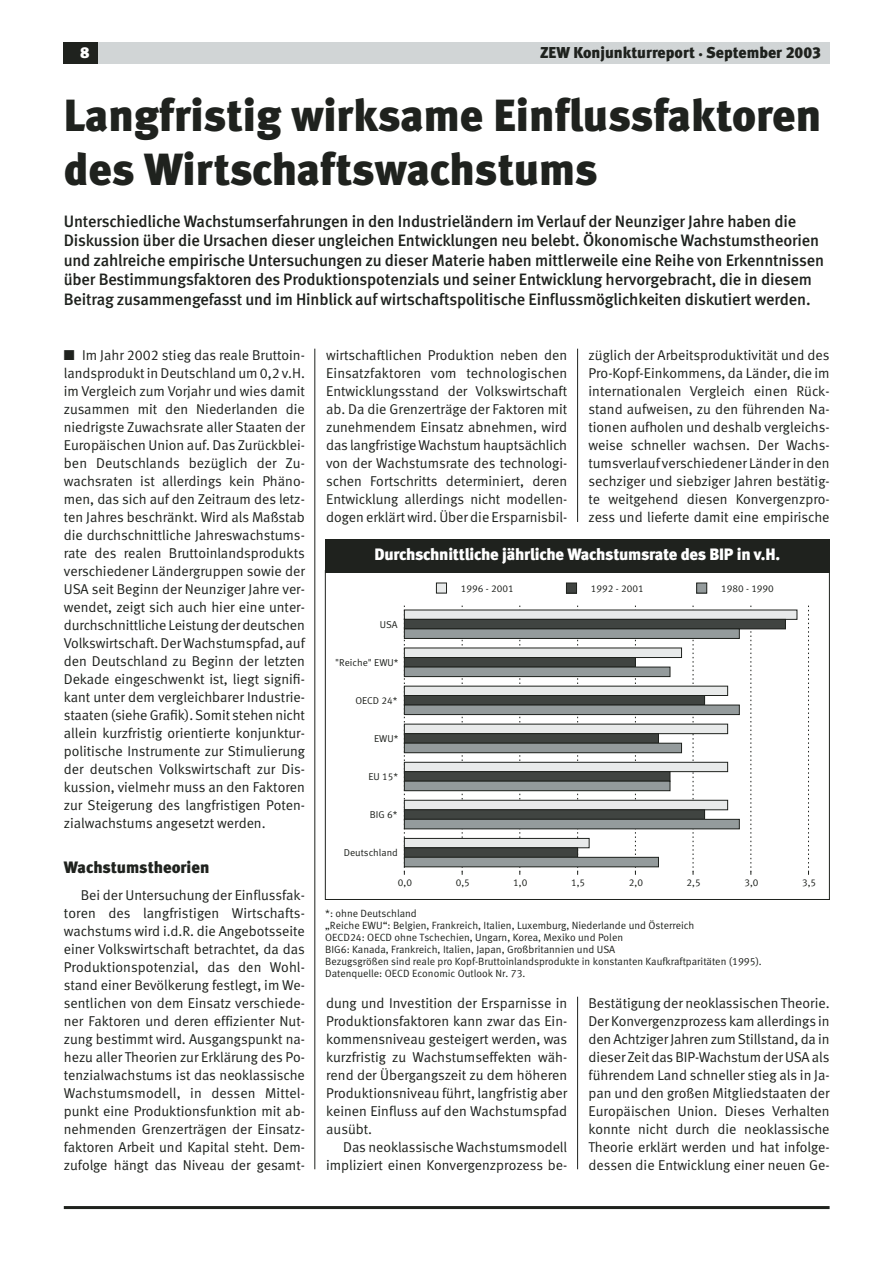
<style>
.page{position:relative;width:893px;height:1263px;background:#fff}
.page>*{position:absolute;margin:0;border:0;box-sizing:border-box;transform-origin:0 0}
.t1{font:45px/54px "Meta Black LF";color:#1f221e}
.t2{font:16.5px/19.5px "Meta Medium LF";letter-spacing:-.01em;color:#1f221e}
.t3{font:16.5px "Meta Black LF";letter-spacing:-.015em;color:#fff}
.t4{font:16.5px "Meta Black LF";color:#1f221e}
.t5{font:15.75px "Meta Black LF";color:#1f221e}
.t6{font:15.75px "Meta Black LF";color:#fff}
.t7{font:14.25px/18px "Meta Normal LF";color:#1f221e;text-align:justify}
.t8{font:10.5px/12px "Meta Normal LF";color:#1f221e}
.t9{font:10.05px "Meta Normal LF";color:#1f221e}
</style>
<div class="page">
<hr style="left:64px;top:1206px;width:765px;height:3px;background:#1f221e">
<div style="left:64px;top:43px;width:765px;height:21px;background:#d1d5d6"></div>
<div style="left:64px;top:43px;width:34px;height:21px;background:#1f221e"></div>
<svg style="left:403px;top:605px;width:406px;height:270px"></svg>
<div style="left:436px;top:583px;width:10px;height:10px;background:#e8eaea"></div>
<div style="left:436px;top:583px;width:11px;height:10px;border:1px solid #1f221e"></div>
<div style="left:566px;top:583px;width:10px;height:10px;background:#404441"></div>
<div style="left:566px;top:583px;width:11px;height:10px;border:1px solid #1f221e"></div>
<div style="left:696px;top:583px;width:10px;height:10px;background:#949b9c"></div>
<div style="left:696px;top:583px;width:11px;height:10px;border:1px solid #1f221e"></div>
<div style="left:325px;top:540px;width:504px;height:33px;background:#1f221e"></div>
<hr style="left:577px;top:997px;width:1px;height:172px;background:#1f221e">
<hr style="left:577px;top:349px;width:1px;height:173px;background:#1f221e">
<hr style="left:314px;top:349px;width:1px;height:820px;background:#1f221e">
<p class="t6" style="left:80px;top:47px;width:10px">8</p>
<p class="t5" style="left:540px;top:47px;width:282px">ZEW Konjunkturreport . September 2003</p>
<h1 class="t1" style="left:64px;top:92px;width:759px">Langfristig wirksame Einflussfaktoren des Wirtschaftswachstums</h1>
<p class="t2" style="left:64px;top:213px;width:761px">Unterschiedliche Wachstumserfahrungen in den Industrieländern im Verlauf der Neunziger Jahre haben die Diskussion über die Ursachen dieser ungleichen Entwicklungen neu belebt. Ökonomische Wachstumstheorien und zahlreiche empirische Untersuchungen zu dieser Materie haben mittlerweile eine Reihe von Erkenntnissen über Bestimmungsfaktoren des Produktionspotenzials und seiner Entwicklung hervorgebracht, die in diesem Beitrag zusammengefasst und im Hinblick auf wirtschaftspolitische Einflussmöglichkeiten diskutiert werden.</p>
<p class="t7" style="left:64px;top:347px;width:243px">■ Im Jahr 2002 stieg das reale Bruttoin&shy;landsprodukt in Deutschland um 0,2 v.H. im Vergleich zum Vorjahr und wies damit zusammen mit den Niederlanden die niedrigste Zuwachsrate aller Staaten der Europäischen Union auf. Das Zurückblei&shy;ben Deutschlands bezüglich der Zu&shy;wachsraten ist allerdings kein Phäno&shy;men, das sich auf den Zeitraum des letz&shy;ten Jahres beschränkt. Wird als Maßstab die durchschnittliche Jahreswachstums&shy;rate des realen Bruttoinlandsprodukts verschiedener Ländergruppen sowie der USA seit Beginn der Neunziger Jahre ver&shy;wendet, zeigt sich auch hier eine unter&shy;durchschnittliche Leistung der deutschen Volkswirtschaft. Der Wachstumspfad, auf den Deutschland zu Beginn der letzten Dekade eingeschwenkt ist, liegt signifi&shy;kant unter dem vergleichbarer Industrie&shy;staaten (siehe Grafik). Somit stehen nicht allein kurzfristig orientierte konjunktur&shy;politische Instrumente zur Stimulierung der deutschen Volkswirtschaft zur Dis&shy;kussion, vielmehr muss an den Faktoren zur Steigerung des langfristigen Poten&shy;zialwachstums angesetzt werden.</p>
<p class="t4" style="left:64px;top:861px;width:147px">Wachstumstheorien</p>
<p class="t7" style="left:64px;top:887px;width:243px;text-indent:17px">Bei der Untersuchung der Einflussfak&shy;toren des langfristigen Wirtschafts&shy;wachstums wird i.d.R. die Angebotsseite einer Volkswirtschaft betrachtet, da das Produktionspotenzial, das den Wohl&shy;stand einer Bevölkerung festlegt, im We&shy;sentlichen von dem Einsatz verschiede&shy;ner Faktoren und deren effizienter Nut&shy;zung bestimmt wird. Ausgangspunkt na&shy;hezu aller Theorien zur Erklärung des Po&shy;tenzialwachstums ist das neoklassische Wachstumsmodell, in dessen Mittel&shy;punkt eine Produktionsfunktion mit ab&shy;nehmenden Grenzerträgen der Einsatz&shy;faktoren Arbeit und Kapital steht. Dem&shy;zufolge hängt das Niveau der gesamt-</p>
<p class="t7" style="left:326px;top:347px;width:243px">wirtschaftlichen Produktion neben den Einsatzfaktoren vom technologischen Entwicklungsstand der Volkswirtschaft ab. Da die Grenzerträge der Faktoren mit zunehmendem Einsatz abnehmen, wird das langfristige Wachstum hauptsächlich von der Wachstumsrate des technologi&shy;schen Fortschritts determiniert, deren Entwicklung allerdings nicht modellen&shy;dogen erklärt wird. Über die Ersparnisbil-</p>
<p class="t7" style="left:588px;top:347px;width:243px">züglich der Arbeitsproduktivität und des Pro-Kopf-Einkommens, da Länder, die im internationalen Vergleich einen Rück&shy;stand aufweisen, zu den führenden Na&shy;tionen aufholen und deshalb vergleichs&shy;weise schneller wachsen. Der Wachs&shy;tumsverlauf verschiedener Länder in den sechziger und siebziger Jahren bestätig&shy;te weitgehend diesen Konvergenzpro&shy;zess und lieferte damit eine empirische</p>
<p class="t3" style="left:374px;top:548px;width:407px">Durchschnittliche jährliche Wachstumsrate des BIP in v.H.</p>
<p class="t9" style="left:380px;top:620px;width:19px">USA</p>
<p class="t9" style="left:335px;top:658px;width:65px">"Reiche" EWU*</p>
<p class="t9" style="left:355px;top:697px;width:44px">OECD 24*</p>
<p class="t9" style="left:374px;top:735px;width:26px">EWU*</p>
<p class="t9" style="left:368px;top:773px;width:31px">EU 15*</p>
<p class="t9" style="left:370px;top:811px;width:29px">BIG 6*</p>
<p class="t9" style="left:344px;top:849px;width:56px">Deutschland</p>
<p class="t9" style="left:461px;top:584px;width:54px">1996 - 2001</p>
<p class="t9" style="left:591px;top:584px;width:54px">1992 - 2001</p>
<p class="t9" style="left:721px;top:584px;width:54px">1980 - 1990</p>
<p class="t9" style="left:398px;top:879px;width:16px">0,0</p>
<p class="t9" style="left:455px;top:879px;width:16px">0,5</p>
<p class="t9" style="left:513px;top:879px;width:16px">1,0</p>
<p class="t9" style="left:571px;top:879px;width:16px">1,5</p>
<p class="t9" style="left:629px;top:879px;width:16px">2,0</p>
<p class="t9" style="left:686px;top:879px;width:16px">2,5</p>
<p class="t9" style="left:744px;top:879px;width:16px">3,0</p>
<p class="t9" style="left:802px;top:879px;width:16px">3,5</p>
<p class="t8" style="left:325px;top:908px;width:438px">*: ohne Deutschland<br>„Reiche EWU“: Belgien, Frankreich, Italien, Luxemburg, Niederlande und Österreich<br>OECD24: OECD ohne Tschechien, Ungarn, Korea, Mexiko und Polen<br>BIG6: Kanada, Frankreich, Italien, Japan, Großbritannien und USA<br>Bezugsgrößen sind reale pro Kopf-Bruttoinlandsprodukte in konstanten Kaufkraftparitäten (1995).<br>Datenquelle: OECD Economic Outlook Nr. 73.</p>
<p class="t7" style="left:326px;top:995px;width:243px">dung und Investition der Ersparnisse in Produktionsfaktoren kann zwar das Ein&shy;kommensniveau gesteigert werden, was kurzfristig zu Wachstumseffekten wäh&shy;rend der Übergangszeit zu dem höheren Produktionsniveau führt, langfristig aber keinen Einfluss auf den Wachstumspfad ausübt.</p>
<p class="t7" style="left:326px;top:1139px;width:243px;text-align:right">Das neoklassische Wachstumsmodell impliziert einen Konvergenzprozess be-</p>
<p class="t7" style="left:588px;top:995px;width:243px">Bestätigung der neoklassischen Theorie.<br>Der Konvergenzprozess kam allerdings in den Achtziger Jahren zum Stillstand, da in dieser Zeit das BIP-Wachstum der USA als führendem Land schneller stieg als in Ja&shy;pan und den großen Mitgliedstaaten der Europäischen Union. Dieses Verhalten konnte nicht durch die neoklassische Theorie erklärt werden und hat infolge&shy;dessen die Entwicklung einer neuen Ge-</p>
</div>
